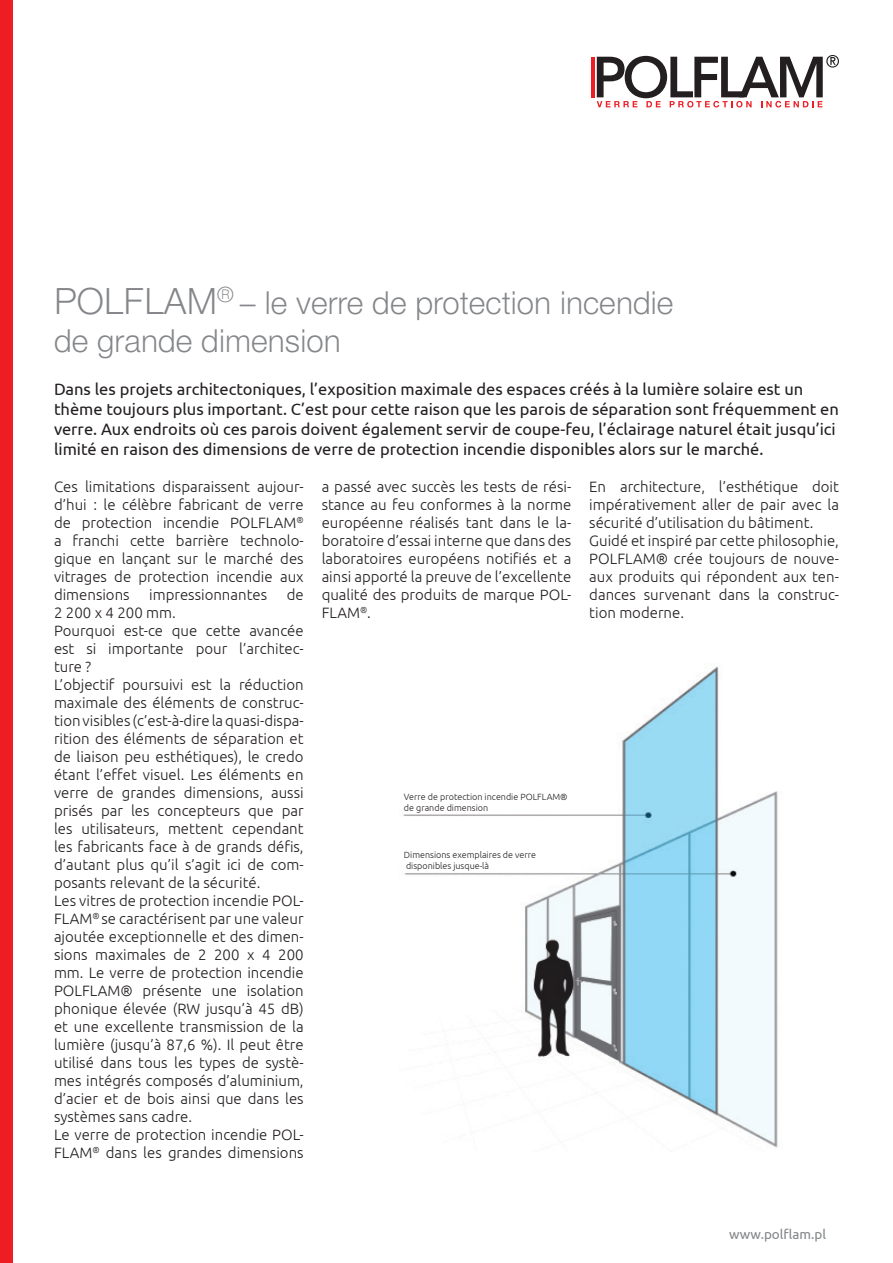
<style>
.page{position:relative;width:893px;height:1263px;background:#fff}
.page>*{position:absolute;margin:0;border:0;box-sizing:border-box;transform-origin:0 0}
.t1{font:31.5px/37.8px "Switzer EFN Light";color:#848689}
.t2{font:16.5px "Ubuntu";color:#231f20}
.t3{font:300 15px/18px "Ubuntu";color:#231f20;text-align:justify}
.t4{font:13.5px "Ubuntu";color:#848689}
.t5{font:300 9px/10.8px "Ubuntu";color:#231f20}
.s1{font-size:36px}
</style>
<div class="page">
<img style="left:403px;top:666px;width:375px;height:482px">
<div style="left:404px;top:851px;width:176px;height:21px;background:#fff"></div>
<div style="left:0;top:0;width:13px;height:1263px;background:#ee1d23"></div>
<div style="left:404px;top:793px;width:213px;height:21px;background:#fff"></div>
<hr style="left:591px;top:57px;width:4px;height:40px;background:#ee1d23">
<svg style="left:597px;top:55px;width:242px;height:53px"></svg>
<p class="t1" style="left:54px;top:284px;width:621px"><span class="s1">POLFLAM</span><sup>®</sup> – le verre de protection incendie de grande dimension</p>
<p class="t2" style="left:54px;top:379px;width:751px">Dans les projets architectoniques, l’exposition maximale des espaces créés à la lumière solaire est un</p>
<p class="t2" style="left:54px;top:399px;width:786px">thème toujours plus important. C’est pour cette raison que les parois de séparation sont fréquemment en</p>
<p class="t2" style="left:54px;top:419px;width:783px">verre. Aux endroits où ces parois doivent également servir de coupe-feu, l’éclairage naturel était jusqu’ici</p>
<p class="t2" style="left:54px;top:439px;width:711px">limité en raison des dimensions de verre de protection incendie disponibles alors sur le marché.</p>
<p class="t3" style="left:54px;top:477px;width:251px">Ces limitations disparaissent aujour&shy;d’hui : le célèbre fabricant de verre de protection incendie POLFLAM<sup>® </sup>a franchi cette barrière technolo&shy;gique en lançant sur le marché des vitrages de protection incendie aux dimensions</p>
<p class="t3" style="left:322px;top:477px;width:251px">a passé avec succès les tests de rési&shy;stance au feu conformes à la norme européenne réalisés tant dans le la&shy;boratoire d’essai interne que dans des laboratoires européens notifiés et a ainsi apporté la preuve de l’excellente qualité des produits de marque POL-FLAM<sup>®</sup>.</p>
<p class="t3" style="left:589px;top:477px;width:251px">En architecture, l’esthétique doit impérativement aller de pair avec la sécurité d’utilisation du bâtiment.</p>
<p class="t3" style="left:589px;top:531px;width:251px">Guidé et inspiré par cette philosophie, POLFLAM® crée toujours de nouve&shy;aux produits qui répondent aux ten&shy;dances survenant dans la construc&shy;tion moderne.</p>
<p class="t3" style="left:149px;top:585px;width:119px">impressionnantes</p>
<p class="t3" style="left:287px;top:585px;width:18px">de</p>
<p class="t3" style="left:54px;top:603px;width:123px">2 200 x 4 200 mm.</p>
<p class="t3" style="left:54px;top:621px;width:251px">Pourquoi est-ce que cette avancée est si importante pour l’architec&shy;ture ?</p>
<p class="t3" style="left:54px;top:675px;width:251px">L’objectif poursuivi est la réduction maximale des éléments de construc&shy;tion visibles (c’est-à-dire la quasi-dispa&shy;rition des éléments de séparation et de liaison peu esthétiques), le credo étant l’effet visuel. Les éléments en verre de grandes dimensions, aussi prisés par les concepteurs que par les utilisateurs, mettent cependant les fabricants face à de grands défis, d’autant plus qu’il s’agit ici de com&shy;posants relevant de la sécurité.</p>
<p class="t3" style="left:54px;top:891px;width:251px">Les vitres de protection incendie POL-FLAM<sup>®</sup> se caractérisent par une valeur ajoutée exceptionnelle et des dimen&shy;sions maximales de 2 200 x 4 200 mm. Le verre de protection incendie POLFLAM® présente une isolation phonique élevée (RW jusqu’à 45 dB) et une excellente transmission de la lumière (jusqu’à 87,6 %). Il peut être utilisé dans tous les types de systè&shy;mes intégrés composés d’aluminium, d’acier et de bois ainsi que dans les systèmes sans cadre.</p>
<p class="t3" style="left:54px;top:1125px;width:251px">Le verre de protection incendie POL-<br>FLAM<sup>®</sup> dans les grandes dimensions</p>
<p class="t5" style="left:404px;top:791px;width:165px">Verre de protection incendie POLFLAM®</p>
<p class="t5" style="left:404px;top:802px;width:86px">de grande dimension</p>
<p class="t5" style="left:404px;top:849px;width:134px">Dimensions exemplaires de verre disponibles jusque-là</p>
<p class="t4" style="left:729px;top:1226px;width:98px">www.polflam.pl</p>
</div>
